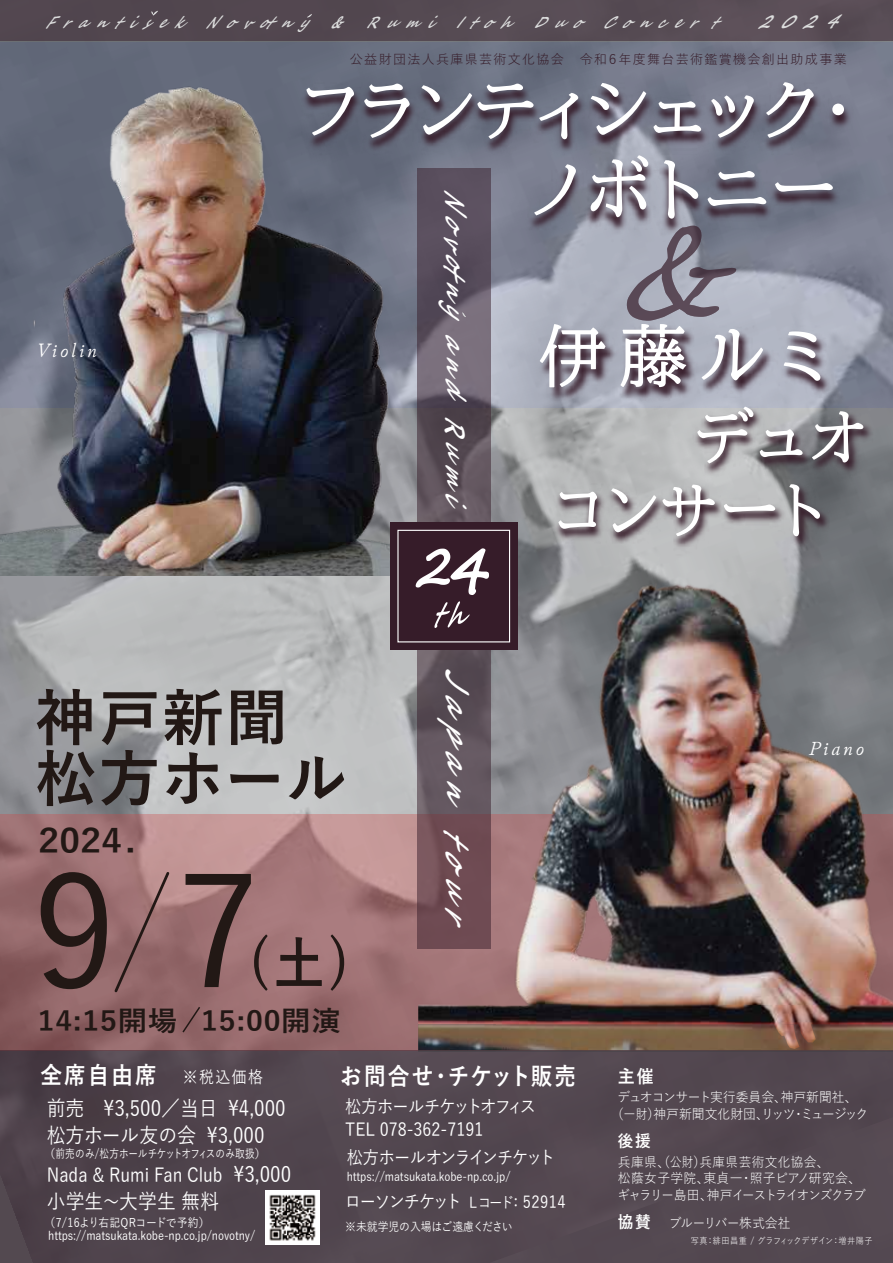
<style>
.page{position:relative;width:893px;height:1263px;background:#fff}
.page>*{position:absolute;margin:0;border:0;box-sizing:border-box;transform-origin:0 0}
.t1{font:500 156px "Yu Gothic";color:#221815}
.t2{font:700 63.3px "Yu Gothic";color:#221815}
.t3{font:700 61.5px "Yu Gothic";color:#221815}
.t4{font:700 57px "Yu Gothic";color:#221815;scale:.89 1}
.t5{font:700 33.45px "Yu Gothic";color:#221815;scale:1.08 1}
.t6{font:italic 700 33.15px "Segoe Script";color:#fff;scale:.75 1}
.t7{font:italic 700 27.75px "Segoe Script";color:#fff;scale:.74 1}
.t8{font:700 27.6px "Yu Gothic";letter-spacing:.025em;color:#221815;scale:1.07 1}
.t9{font:700 24px "Yu Gothic";letter-spacing:.075em;color:#fff;scale:.9 1}
.t10{font:700 24px "Yu Gothic";letter-spacing:.095em;color:#fff;scale:.9 1}
.t11{font:500 21px/27px "Yu Gothic";color:#fff;scale:.9 1}
.t12{font:italic 19.5px "Junicode";letter-spacing:.16em;color:#fff}
.t13{font:500 19.35px "Yu Gothic";color:#fff;scale:.87 1}
.t14{font:500 18px/22.5px "Yu Gothic";letter-spacing:-.005em;color:#fff;scale:.9 1}
.t15{font:500 18px "Yu Gothic";letter-spacing:-.105em;color:#fff;scale:.9 1}
.t16{font:500 18px "Yu Gothic";letter-spacing:-.055em;color:#fff;scale:.9 1}
.t17{font:700 18px "Yu Gothic";color:#fff;scale:.95 1}
.t18{font:500 16.5px "Yu Gothic";color:#fff;scale:.9 1}
.t19{font:700 16.5px "Yu Gothic";color:#fff;scale:.95 1}
.t20{font:italic 700 16.2px "Segoe Script";color:#dcdddd;scale:.77 1}
.t21{font:13.5px/16.5px "Yu Gothic";letter-spacing:.025em;color:#fff;scale:.95 1}
.t22{font:13.5px/16.5px "Yu Gothic";color:#fff;text-align:center;scale:.95 1}
.t23{font:13.5px "Yu Gothic";letter-spacing:-.025em;color:#fff;scale:.92 1}
.t24{font:300 13.05px "Yu Gothic UI";letter-spacing:.1em;color:#361c29}
.t25{font:500 12px/13.5px "Yu Gothic";letter-spacing:-.01em;color:#fff;scale:.9 1}
.t26{font:9px "Yu Gothic";letter-spacing:.035em;color:#fff;scale:.9 1}
.s1{font-family:"Koz Go Pr 6 N";font-weight:400}
.s2{font-size:19.5px}
.s3{font-size:61.5px}
.s4{font-size:21px}
.s5{font-size:15px}
.s6{font-size:16.5px}
.s7{font-weight:700;font-size:16.5px}
</style>
<div class="page">
<img style="left:0;top:41px;width:893px;height:773px">
<svg style="left:0;top:814px;width:418px;height:236px;background:#a17476"></svg>
<div style="left:0;top:1050px;width:893px;height:213px;background:#52474f"></div>
<svg style="left:417px;top:201px;width:74px;height:748px;background:#615562"></svg>
<div style="left:0;top:0;width:893px;height:41px;background:#544951"></div>
<svg style="left:462px;top:312px;width:4px;height:5px"></svg>
<svg style="left:112px;top:870px;width:60px;height:124px;background:#966b6d"></svg>
<svg style="left:181px;top:1005px;width:21px;height:29px"></svg>
<img style="left:266px;top:1190px;width:54px;height:54px">
<img style="left:0;top:51px;width:417px;height:473px">
<img style="left:0;top:524px;width:390px;height:51px">
<img style="left:418px;top:563px;width:475px;height:461px">
<svg style="left:418px;top:1024px;width:475px;height:27px;background:#785e48"></svg>
<img style="left:879px;top:359px;width:14px;height:165px">
<img style="left:505px;top:450px;width:374px;height:147px">
<svg style="left:558px;top:492px;width:39px;height:37px"></svg>
<svg style="left:611px;top:488px;width:45px;height:44px"></svg>
<svg style="left:662px;top:485px;width:53px;height:51px"></svg>
<svg style="left:724px;top:504px;width:51px;height:8px"></svg>
<svg style="left:789px;top:484px;width:31px;height:52px"></svg>
<svg style="left:151px;top:11px;width:7px;height:5px"></svg>
<div style="left:390px;top:522px;width:128px;height:128px;background:#361c29"></div>
<div style="left:397px;top:530px;width:113px;height:112px;border:1px solid #fff"></div>
<svg style="left:415px;top:548px;width:73px;height:80px"></svg>
<img style="left:253px;top:41px;width:640px;height:160px">
<svg style="left:306px;top:87px;width:48px;height:49px"></svg>
<svg style="left:364px;top:84px;width:46px;height:54px"></svg>
<svg style="left:422px;top:84px;width:156px;height:55px"></svg>
<svg style="left:591px;top:83px;width:55px;height:27px"></svg>
<svg style="left:653px;top:101px;width:48px;height:9px"></svg>
<svg style="left:711px;top:95px;width:43px;height:15px"></svg>
<svg style="left:766px;top:82px;width:48px;height:28px"></svg>
<svg style="left:832px;top:104px;width:12px;height:6px"></svg>
<img style="left:480px;top:110px;width:408px;height:172px">
<svg style="left:534px;top:164px;width:42px;height:51px;background:#868694"></svg>
<svg style="left:591px;top:155px;width:57px;height:62px"></svg>
<svg style="left:664px;top:160px;width:34px;height:59px"></svg>
<svg style="left:708px;top:171px;width:58px;height:35px"></svg>
<svg style="left:775px;top:182px;width:58px;height:10px"></svg>
<img style="left:490px;top:278px;width:389px;height:172px">
<svg style="left:540px;top:324px;width:65px;height:63px"></svg>
<svg style="left:620px;top:226px;width:143px;height:161px;background:#9c9aa6"></svg>
<svg style="left:784px;top:331px;width:36px;height:50px"></svg>
<h3 class="t20" style="left:45px;top:10px;width:1055px">Frantisek Novotny &amp; Rumi Itoh Duo Concer t <span class="s1">　</span><span class="s2">2024</span></h3>
<h3 class="t12" style="left:37px;top:337px;width:61px">Violin</h3>
<p class="t24" style="left:350px;top:50px;width:498px">公益財団法人兵庫県芸術文化協会　令和６年度舞台芸術鑑賞機会創出助成事業</p>
<h3 class="t7" style="left:476px;top:189px;width:458px;rotate:90deg">Novotny andRumi</h3>
<h3 class="t3" style="left:35px;top:686px;width:254px">神戸新聞</h3>
<h2 class="t2" style="left:35px;top:746px;width:313px"><span class="s3">松方</span>ホール</h2>
<h3 class="t5" style="left:38px;top:824px;width:92px">2024.</h3>
<h1 class="t1" style="left:32px;top:852px;width:231px">9 7</h1>
<h3 class="t4" style="left:248px;top:934px;width:116px">(土)</h3>
<h3 class="t8" style="left:38px;top:1006px;width:285px">14:15開場 15:00開演</h3>
<h3 class="t6" style="left:481px;top:667px;width:382px;rotate:90deg">Japantour</h3>
<h3 class="t10" style="left:40px;top:1063px;width:131px">全席自由席</h3>
<h3 class="t11" style="left:47px;top:1095px;width:267px">前売　\3,500／当日 \4,000松方ホール友の会 \3,000</h3>
<p class="t25" style="left:44px;top:1147px;width:247px">（前売のみ/松方ホールチケットオフィスのみ取扱）</p>
<h3 class="t13" style="left:47px;top:1165px;width:283px">Nada &amp; Rumi Fan Club <span class="s4">\3,000</span></h3>
<h3 class="t11" style="left:47px;top:1188px;width:193px">小学生～大学生 無料</h3>
<p class="t25" style="left:48px;top:1216px;width:232px;text-indent:-4px">（7/16より右記QRコードで予約）https://matsukata.kobe-np.co.jp/novotny/</p>
<h3 class="t18" style="left:183px;top:1068px;width:91px">※税込価格</h3>
<h3 class="t9" style="left:340px;top:1064px;width:264px">お問合せ・チケット販売</h3>
<h3 class="t14" style="left:345px;top:1096px;width:213px">松方ホールチケットオフィス<br>TEL 078-362-7191</h3>
<h3 class="t16" style="left:347px;top:1148px;width:233px">松方ホールオンラインチケット</h3>
<p class="t25" style="left:347px;top:1170px;width:183px">https://matsukata.kobe-np.co.jp/</p>
<h3 class="t15" style="left:345px;top:1192px;width:247px">ローソンチケット <span class="s5">L コード：</span><span class="s6">52914</span></h3>
<p class="t25" style="left:345px;top:1220px;width:187px">※未就学児の入場はご遠慮ください</p>
<h3 class="t12" style="left:809px;top:735px;width:57px">Piano</h3>
<h3 class="t17" style="left:618px;top:1067px;width:39px">主催</h3>
<p class="t22" style="left:612px;top:1089px;width:271px">デュオコンサート実行委員会、神戸新聞社、<br>（一財）神戸新聞文化財団、リッツ・ミュージック</p>
<h3 class="t19" style="left:618px;top:1133px;width:36px">後援</h3>
<p class="t21" style="left:617px;top:1154px;width:263px">兵庫県、（公財）兵庫県芸術文化協会、<br>松蔭女子学院、東貞一・照子ピアノ研究会、ギャラリー島田、神戸イーストライオンズクラブ</p>
<p class="t23" style="left:618px;top:1216px;width:189px"><span class="s7">協賛　</span>ブルーリバー株式会社</p>
<p class="t26" style="left:691px;top:1236px;width:204px">写真：緋田昌重 / グラフィックデザイン：増井陽子</p>
</div>
